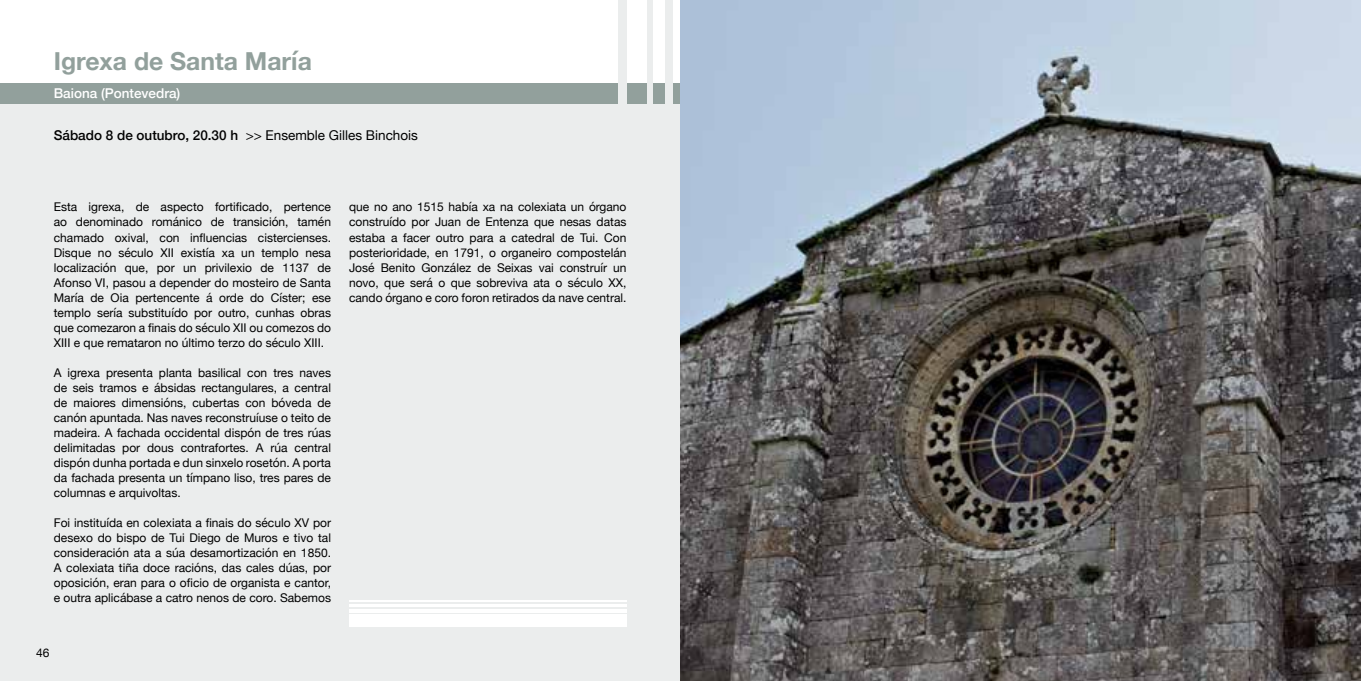
<style>
.page{position:relative;width:1361px;height:681px;background:#fff}
.page>*{position:absolute;margin:0;border:0;box-sizing:border-box;transform-origin:0 0}
.t1{font:700 24.75px "Helvetica Neue";color:#92a09c}
.t2{font:13.5px "Helvetica Neue";color:#000}
.t3{font:500 13.5px "Helvetica Neue";color:#fff}
.t4{font:12px/15px "Helvetica Neue";color:#000;text-align:justify}
.s1{font-weight:500}
</style>
<div class="page">
<div style="left:0;top:0;width:680px;height:680px;background:#ebeded"></div>
<div style="left:627px;top:0;width:19px;height:98px;background:#fff"></div>
<div style="left:653px;top:0;width:11px;height:98px;background:#fff"></div>
<div style="left:672px;top:0;width:8px;height:85px;background:#fff"></div>
<div style="left:0;top:0;width:618px;height:84px;background:#fff"></div>
<div style="left:0;top:83px;width:618px;height:20px;background:#92a09c"></div>
<div style="left:627px;top:83px;width:19px;height:20px;background:#92a09c"></div>
<div style="left:653px;top:83px;width:11px;height:20px;background:#92a09c"></div>
<div style="left:672px;top:83px;width:8px;height:20px;background:#92a09c"></div>
<div style="left:349px;top:614px;width:277px;height:12px;background:#fff"></div>
<svg style="left:349px;top:609px;width:277px;height:3px"></svg>
<hr style="left:349px;top:604px;width:277px;height:2px;background:#fff">
<hr style="left:349px;top:600px;width:277px;height:1px;background:#fff">
<img style="left:680px;top:0;width:681px;height:680px">
<h1 class="t1" style="left:54px;top:41px;width:260px">Igrexa de Santa María</h1>
<p class="t3" style="left:54px;top:82px;width:128px">Baiona (Pontevedra)</p>
<p class="t2" style="left:54px;top:125px;width:366px"><span class="s1">Sábado 8 de outubro, 20.30 h</span> &gt;&gt; Ensemble Gilles Binchois</p>
<p class="t4" style="left:54px;top:200px;width:279px">Esta igrexa, de aspecto fortificado, pertence ao denominado románico de transición, tamén chamado oxival, con influencias cistercienses.<br>Disque no século XII existía xa un templo nesa localización que, por un privilexio de 1137 de Afonso VI, pasou a depender do mosteiro de Santa María de Oia pertencente á orde do Císter; ese templo sería substituído por outro, cunhas obras que comezaron a finais do século XII ou comezos do XIII e que remataron no último terzo do século XIII.</p>
<p class="t4" style="left:54px;top:365px;width:279px">A igrexa presenta planta basilical con tres naves de seis tramos e ábsidas rectangulares, a central de maiores dimensións, cubertas con bóveda de canón apuntada. Nas naves reconstruíuse o teito de madeira. A fachada occidental dispón de tres rúas delimitadas por dous contrafortes. A rúa central dispón dunha portada e dun sinxelo rosetón. A porta da fachada presenta un tímpano liso, tres pares de columnas e arquivoltas.</p>
<p class="t4" style="left:54px;top:515px;width:279px">Foi instituída en colexiata a finais do século XV por desexo do bispo de Tui Diego de Muros e tivo tal consideración ata a súa desamortización en 1850.<br>A colexiata tiña doce racións, das cales dúas, por oposición, eran para o oficio de organista e cantor, e outra aplicábase a catro nenos de coro. Sabemos</p>
<p class="t4" style="left:36px;top:646px;width:15px">46</p>
<p class="t4" style="left:349px;top:200px;width:279px">que no ano 1515 había xa na colexiata un órgano construído por Juan de Entenza que nesas datas estaba a facer outro para a catedral de Tui. Con posterioridade, en 1791, o organeiro compostelán José Benito González de Seixas vai construír un novo, que será o que sobreviva ata o século XX, cando órgano e coro foron retirados da nave central.</p>
</div>
